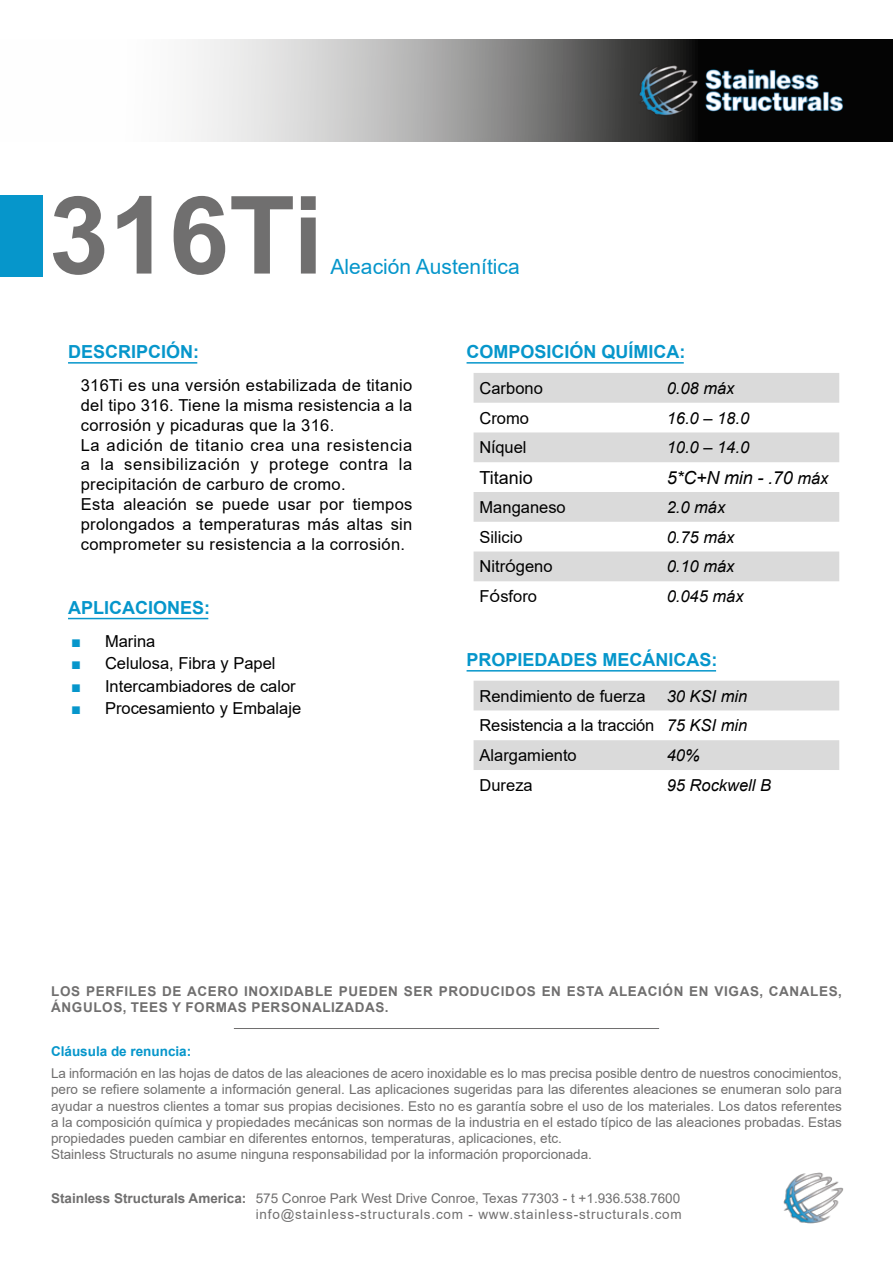
<style>
.page{position:relative;width:893px;height:1263px;background:#fff}
.page>*{position:absolute;margin:0;border:0;box-sizing:border-box;transform-origin:0 0}
.t1{font:700 108px "Arial";color:#706f6f}
.t2{font:21px "Arial";color:#0696cb}
.t3{font:700 18px "Arial";color:#0696cb}
.t4{font:italic 18px "Arial";color:#000}
.t5{font:18px "Arial";color:#000}
.t6{font:16.5px/19.8px "Arial";letter-spacing:.02em;color:#000;text-align:justify}
.t7{font:16.5px "Arial";color:#000}
.t8{font:italic 16.5px "Arial";color:#000}
.t9{font:13.5px/16.2px "Arial";color:#706f6f}
.t10{font:13.5px/16.2px "Arial";letter-spacing:.06em;color:#706f6f}
.t11{font:700 13.5px/16.2px "Arial";letter-spacing:.045em;color:#706f6f}
.t12{font:700 13.5px "Arial";color:#706f6f}
.t13{font:700 13.5px "Arial";color:#0696cb}
.s1{color:#0696cb}
.s2{font-size:16.5px}
.s3{font-style:italic}
</style>
<div class="page">
<svg style="left:191px;top:39px;width:702px;height:102px;background:#999"></svg>
<img style="left:629px;top:42px;width:224px;height:96px">
<hr style="left:467px;top:362px;width:217px;height:2px;background:#0696cb">
<hr style="left:234px;top:1028px;width:425px;height:1px;background:#706f6f">
<img style="left:783px;top:1172px;width:61px;height:52px">
<hr style="left:68px;top:362px;width:129px;height:2px;background:#0696cb">
<div style="left:0;top:195px;width:43px;height:81px;background:#0696cb"></div>
<hr style="left:68px;top:618px;width:140px;height:1px;background:#0696cb">
<svg style="left:474px;top:373px;width:365px;height:208px;fill:#dadada"></svg>
<svg style="left:474px;top:681px;width:365px;height:89px"></svg>
<hr style="left:467px;top:670px;width:249px;height:1px;background:#0696cb">
<h1 class="t1" style="left:49px;top:159px;width:276px">316Ti</h1>
<h2 class="t2" style="left:331px;top:252px;width:191px">Aleación Austenítica</h2>
<h3 class="t3" style="left:68px;top:339px;width:133px">DESCRIPCIÓN:</h3>
<h3 class="t3" style="left:467px;top:339px;width:221px">COMPOSICIÓN QUÍMICA:</h3>
<p class="t6" style="left:81px;top:375px;width:333px;text-align:left">316Ti es una versión estabilizada de titanio del tipo 316. Tiene la misma resistencia a la corrosión y picaduras que la 316.<br>La adición de titanio crea una resistencia a la sensibilización y protege contra la precipitación de carburo de cromo.<br>Esta aleación se puede usar por tiempos prolongados a temperaturas más altas sin comprometer su resistencia a la corrosión.</p>
<h3 class="t3" style="left:68px;top:595px;width:144px">APLICACIONES:</h3>
<p class="t6" style="left:71px;top:631px;width:86px"><span class="s1">■</span> Marina</p>
<p class="t7" style="left:71px;top:652px;width:206px"><span class="s1">■</span> Celulosa, Fibra y Papel</p>
<p class="t7" style="left:71px;top:675px;width:226px"><span class="s1">■</span> Intercambiadores de calor</p>
<p class="t7" style="left:71px;top:697px;width:232px"><span class="s1">■</span> Procesamiento y Embalaje</p>
<p class="t7" style="left:480px;top:377px;width:65px">Carbono</p>
<p class="t8" style="left:667px;top:377px;width:69px">0.08 máx</p>
<p class="t6" style="left:480px;top:408px;width:51px">Cromo</p>
<p class="t8" style="left:667px;top:407px;width:84px">16.0 – 18.0</p>
<p class="t6" style="left:480px;top:438px;width:49px">Níquel</p>
<p class="t8" style="left:667px;top:437px;width:84px">10.0 – 14.0</p>
<h3 class="t5" style="left:480px;top:465px;width:55px">Titanio</h3>
<h3 class="t4" style="left:667px;top:466px;width:163px">5*C+N min - .70 <span class="s2">máx</span></h3>
<p class="t7" style="left:480px;top:496px;width:88px">Manganeso</p>
<p class="t8" style="left:667px;top:496px;width:60px">2.0 máx</p>
<p class="t7" style="left:480px;top:525px;width:45px">Silicio</p>
<p class="t8" style="left:667px;top:526px;width:69px">0.75 máx</p>
<p class="t7" style="left:480px;top:555px;width:75px">Nitrógeno</p>
<p class="t8" style="left:667px;top:556px;width:69px">0.10 máx</p>
<p class="t6" style="left:480px;top:586px;width:59px">Fósforo</p>
<p class="t8" style="left:667px;top:586px;width:79px">0.045 máx</p>
<h3 class="t3" style="left:467px;top:647px;width:253px">PROPIEDADES MECÁNICAS:</h3>
<p class="t6" style="left:480px;top:681px;width:269px;line-height:29.7px;text-indent:187px"><span class="s3">30 KSI min </span>Resistencia a la tracción <span class="s3">75 KSI min </span>Alargamiento</p>
<p class="t7" style="left:480px;top:684px;width:167px">Rendimiento de fuerza</p>
<p class="t8" style="left:667px;top:745px;width:35px">40%</p>
<p class="t6" style="left:480px;top:775px;width:55px">Dureza</p>
<p class="t8" style="left:667px;top:774px;width:106px">95 Rockwell B</p>
<p class="t11" style="left:51px;top:983px;width:792px">LOS PERFILES DE ACERO INOXIDABLE PUEDEN SER PRODUCIDOS EN ESTA ALEACIÓN EN VIGAS, CANALES,<br>ÁNGULOS, TEES Y FORMAS PERSONALIZADAS.</p>
<p class="t13" style="left:51px;top:1041px;width:142px">Cláusula de renuncia:</p>
<p class="t9" style="left:51px;top:1065px;width:792px">La información en las hojas de datos de las aleaciones de acero inoxidable es lo mas precisa posible dentro de nuestros conocimientos, pero se refiere solamente a información general. Las aplicaciones sugeridas para las diferentes aleaciones se enumeran solo para ayudar a nuestros clientes a tomar sus propias decisiones. Esto no es garantía sobre el uso de los materiales. Los datos referentes a la composición química y propiedades mecánicas son normas de la industria en el estado típico de las aleaciones probadas. Estas propiedades pueden cambiar en diferentes entornos, temperaturas, aplicaciones, etc.<br>Stainless Structurals no asume ninguna responsabilidad por la información proporcionada.</p>
<p class="t12" style="left:51px;top:1188px;width:197px">Stainless Structurals America:</p>
<p class="t10" style="left:256px;top:1190px;width:428px">575 Conroe Park West Drive Conroe, Texas 77303 - t +1.936.538.7600 info@stainless-structurals.com - www.stainless-structurals.com</p>
</div>
